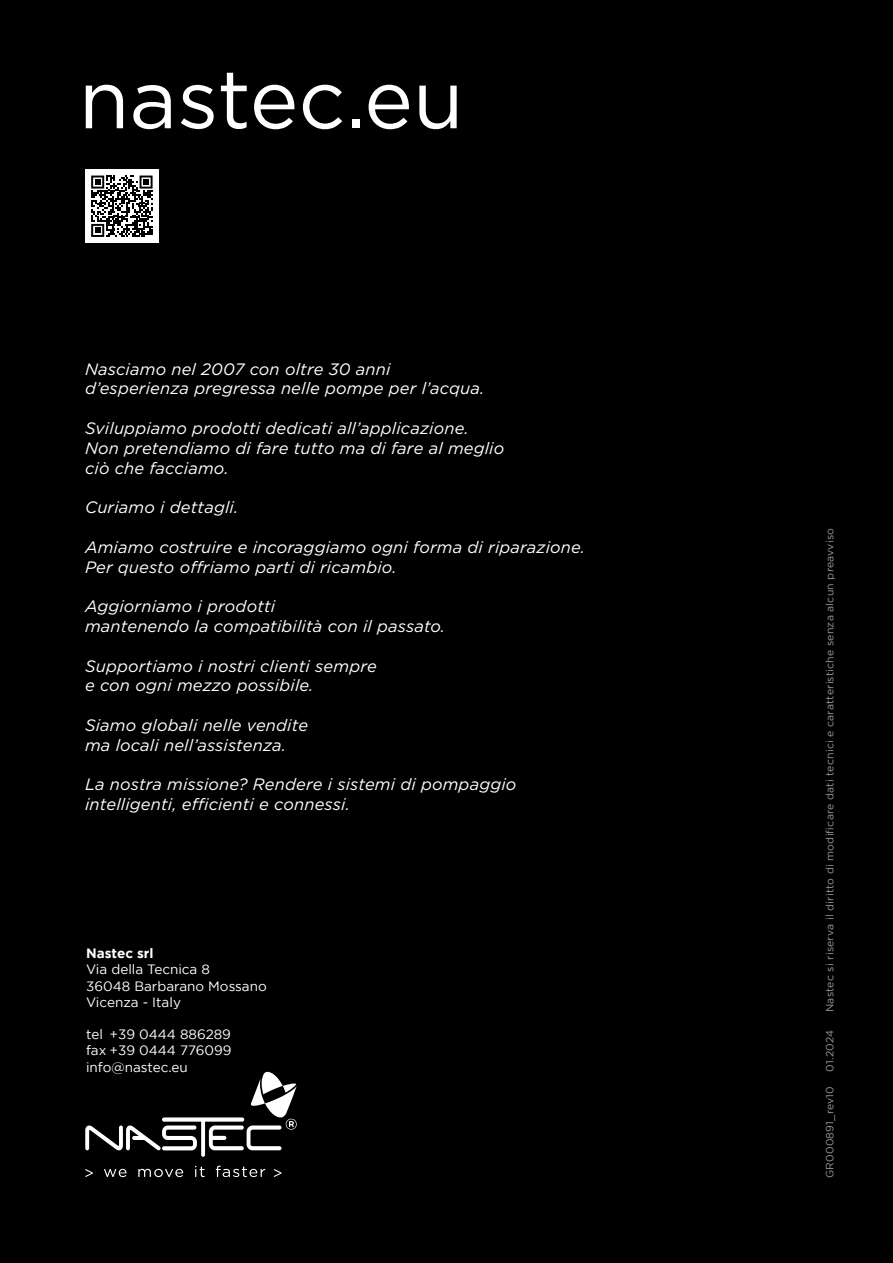
<style>
.page{position:relative;width:893px;height:1263px;background:#000}
.page>*{position:absolute;margin:0;border:0;box-sizing:border-box;transform-origin:0 0}
.t1{font:82.5px "Gotham";color:#fff}
.t2{font:italic 16.5px/19.8px "Gotham";letter-spacing:.01em;color:#fff}
.t3{font:13.5px/16.2px "Gotham";color:#fff}
.t4{font:700 13.5px "Gotham";color:#fff}
.t5{font:10.5px "Gotham";letter-spacing:.02em;color:#9d9d9c}
</style>
<div class="page">
<svg style="left:85px;top:1169px;width:8px;height:8px"></svg>
<svg style="left:104px;top:1169px;width:23px;height:8px"></svg>
<svg style="left:138px;top:1169px;width:45px;height:8px"></svg>
<svg style="left:195px;top:1166px;width:10px;height:11px"></svg>
<svg style="left:216px;top:1166px;width:49px;height:11px"></svg>
<svg style="left:274px;top:1169px;width:7px;height:8px"></svg>
<svg style="left:85px;top:1072px;width:212px;height:85px"></svg>
<div style="left:85px;top:169px;width:74px;height:74px;background:#fff"></div>
<svg style="left:91px;top:176px;width:62px;height:61px"></svg>
<h1 class="t1" style="left:79px;top:53px;width:387px">nastec.eu</h1>
<p class="t2" style="left:85px;top:358px;width:401px">Nasciamo nel 2007 con oltre 30 anni d’esperienza pregressa nelle pompe per l’acqua.</p>
<p class="t2" style="left:85px;top:418px;width:421px">Sviluppiamo prodotti dedicati all’applicazione.<br>Non pretendiamo di fare tutto ma di fare al meglio ciò che facciamo.</p>
<p class="t2" style="left:85px;top:497px;width:155px">Curiamo i dettagli.</p>
<p class="t2" style="left:85px;top:537px;width:502px">Amiamo costruire e incoraggiamo ogni forma di riparazione.<br>Per questo offriamo parti di ricambio.</p>
<p class="t2" style="left:85px;top:596px;width:362px">Aggiorniamo i prodotti<br>mantenendo la compatibilità con il passato.</p>
<p class="t2" style="left:85px;top:655px;width:293px">Supportiamo i nostri clienti sempre e con ogni mezzo possibile.</p>
<p class="t2" style="left:85px;top:715px;width:225px">Siamo globali nelle vendite ma locali nell’assistenza.</p>
<p class="t2" style="left:85px;top:774px;width:433px">La nostra missione? Rendere i sistemi di pompaggio intelligenti, efficienti e connessi.</p>
<p class="t4" style="left:86px;top:946px;width:69px">Nastec srl</p>
<p class="t3" style="left:86px;top:961px;width:182px">Via della Tecnica 8<br>36048 Barbarano Mossano<br>Vicenza - Italy</p>
<p class="t3" style="left:86px;top:1026px;width:147px;text-align:justify">tel +39 0444 886289 fax +39 0444 776099 info@nastec.eu</p>
<p class="t5" style="left:824px;top:1012px;width:486px;rotate:-90deg">Nastec si riserva il diritto di modificare dati tecnici e caratteristiche senza alcun preavviso</p>
<p class="t5" style="left:824px;top:1071px;width:43px;rotate:-90deg">01.2024</p>
<p class="t5" style="left:824px;top:1178px;width:93px;rotate:-90deg">GR000891_rev10</p>
</div>
